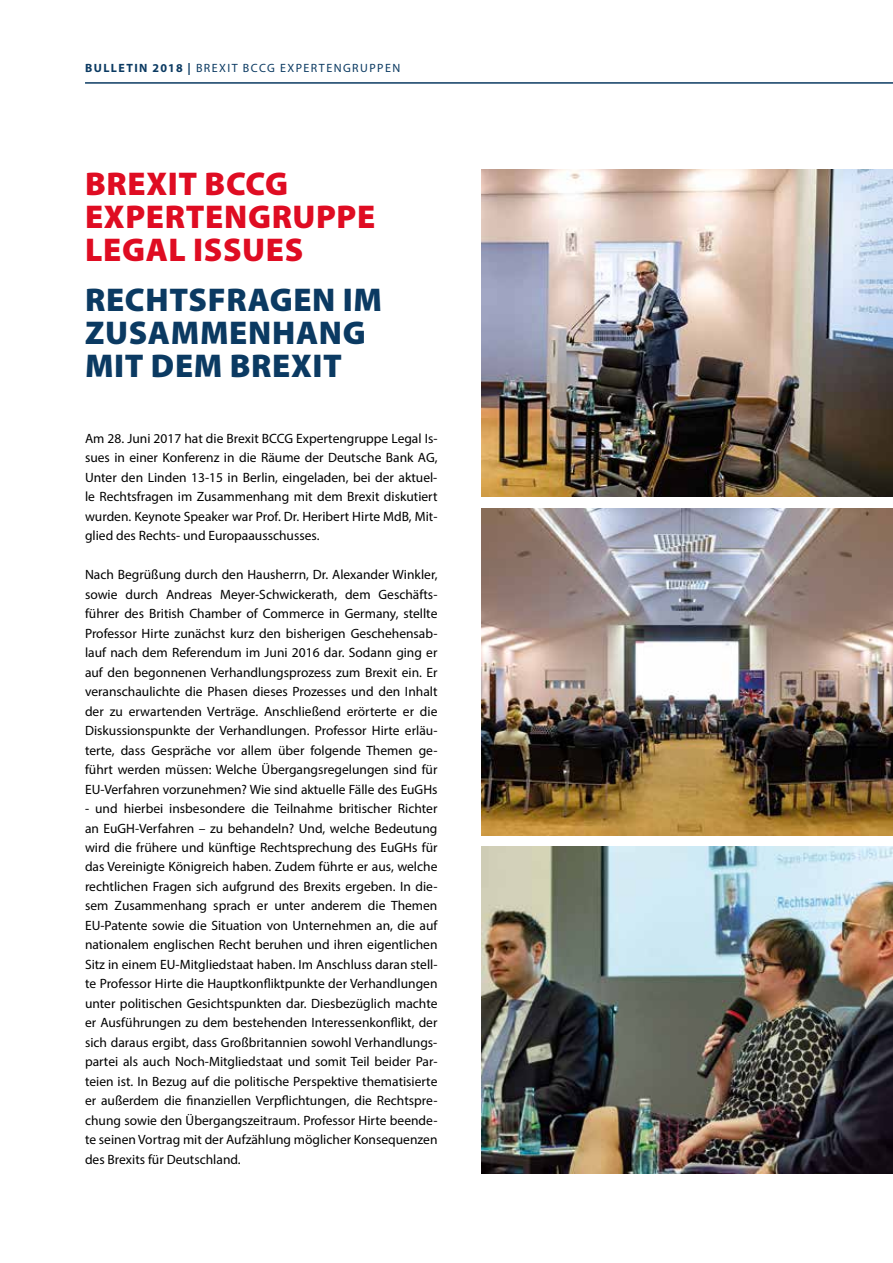
<style>
.page{position:relative;width:893px;height:1263px;background:#fff}
.page>*{position:absolute;margin:0;border:0;box-sizing:border-box;transform-origin:0 0}
.t1{font:900 33px/33px "Myriad Pro";letter-spacing:.02em;color:#0b3a62}
.t2{font:900 33px/33px "Myriad Pro";letter-spacing:.02em;color:#df0c22}
.t3{font:13.5px/19.5px "Myriad Pro";color:#000;text-align:justify}
.t4{font:12px "Myriad Pro";letter-spacing:.12em;color:#0b3a62}
.s1{font-weight:700}
</style>
<div class="page">
<hr style="left:85px;top:82px;width:808px;height:2px;background:#0b3a62">
<img style="left:482px;top:509px;width:411px;height:327px">
<img style="left:482px;top:846px;width:411px;height:328px">
<img style="left:482px;top:170px;width:411px;height:327px">
<p class="t4" style="left:85px;top:60px;width:317px"><span class="s1">BULLETIN 2018 |</span> BREXIT BCCG EXPERTENGRUPPEN</p>
<h1 class="t2" style="left:85px;top:166px;width:292px">BREXIT BCCG<br>EXPERTENGRUPPE<br>LEGAL ISSUES</h1>
<h1 class="t1" style="left:85px;top:282px;width:298px">RECHTSFRAGEN IM<br>ZUSAMMENHANG<br>MIT DEM BREXIT</h1>
<p class="t3" style="left:85px;top:428px;width:354px">Am 28. Juni 2017 hat die Brexit BCCG Expertengruppe Legal Is&shy;sues in einer Konferenz in die Räume der Deutsche Bank AG, Unter den Linden 13-15 in Berlin, eingeladen, bei der aktuel&shy;le Rechtsfragen im Zusammenhang mit dem Brexit diskutiert wurden. Keynote Speaker war Prof. Dr. Heribert Hirte MdB, Mit&shy;glied des Rechts- und Europaausschusses.</p>
<p class="t3" style="left:85px;top:564px;width:354px">Nach Begrüßung durch den Hausherrn, Dr. Alexander Winkler, sowie durch Andreas Meyer-Schwickerath, dem Geschäfts&shy;führer des British Chamber of Commerce in Germany, stellte Professor Hirte zunächst kurz den bisherigen Geschehensab&shy;lauf nach dem Referendum im Juni 2016 dar. Sodann ging er auf den begonnenen Verhandlungsprozess zum Brexit ein. Er veranschaulichte die Phasen dieses Prozesses und den Inhalt der zu erwartenden Verträge. Anschließend erörterte er die Diskussionspunkte der Verhandlungen. Professor Hirte erläu&shy;terte, dass Gespräche vor allem über folgende Themen ge&shy;führt werden müssen: Welche Übergangsregelungen sind für EU-Verfahren vorzunehmen? Wie sind aktuelle Fälle des EuGHs</p>
<p class="t3" style="left:85px;top:798px;width:354px">- und hierbei insbesondere die Teilnahme britischer Richter an EuGH-Verfahren – zu behandeln? Und, welche Bedeutung wird die frühere und künftige Rechtsprechung des EuGHs für das Vereinigte Königreich haben. Zudem führte er aus, welche rechtlichen Fragen sich aufgrund des Brexits ergeben. In die&shy;sem Zusammenhang sprach er unter anderem die Themen EU-Patente sowie die Situation von Unternehmen an, die auf nationalem englischen Recht beruhen und ihren eigentlichen Sitz in einem EU-Mitgliedstaat haben. Im Anschluss daran stell&shy;te Professor Hirte die Hauptkonfliktpunkte der Verhandlungen unter politischen Gesichtspunkten dar. Diesbezüglich machte er Ausführungen zu dem bestehenden Interessenkonflikt, der sich daraus ergibt, dass Großbritannien sowohl Verhandlungs&shy;partei als auch Noch-Mitgliedstaat und somit Teil beider Par&shy;teien ist. In Bezug auf die politische Perspektive thematisierte er außerdem die finanziellen Verpflichtungen, die Rechtspre&shy;chung sowie den Übergangszeitraum. Professor Hirte beende&shy;te seinen Vortrag mit der Aufzählung möglicher Konsequenzen des Brexits für Deutschland.</p>
</div>
